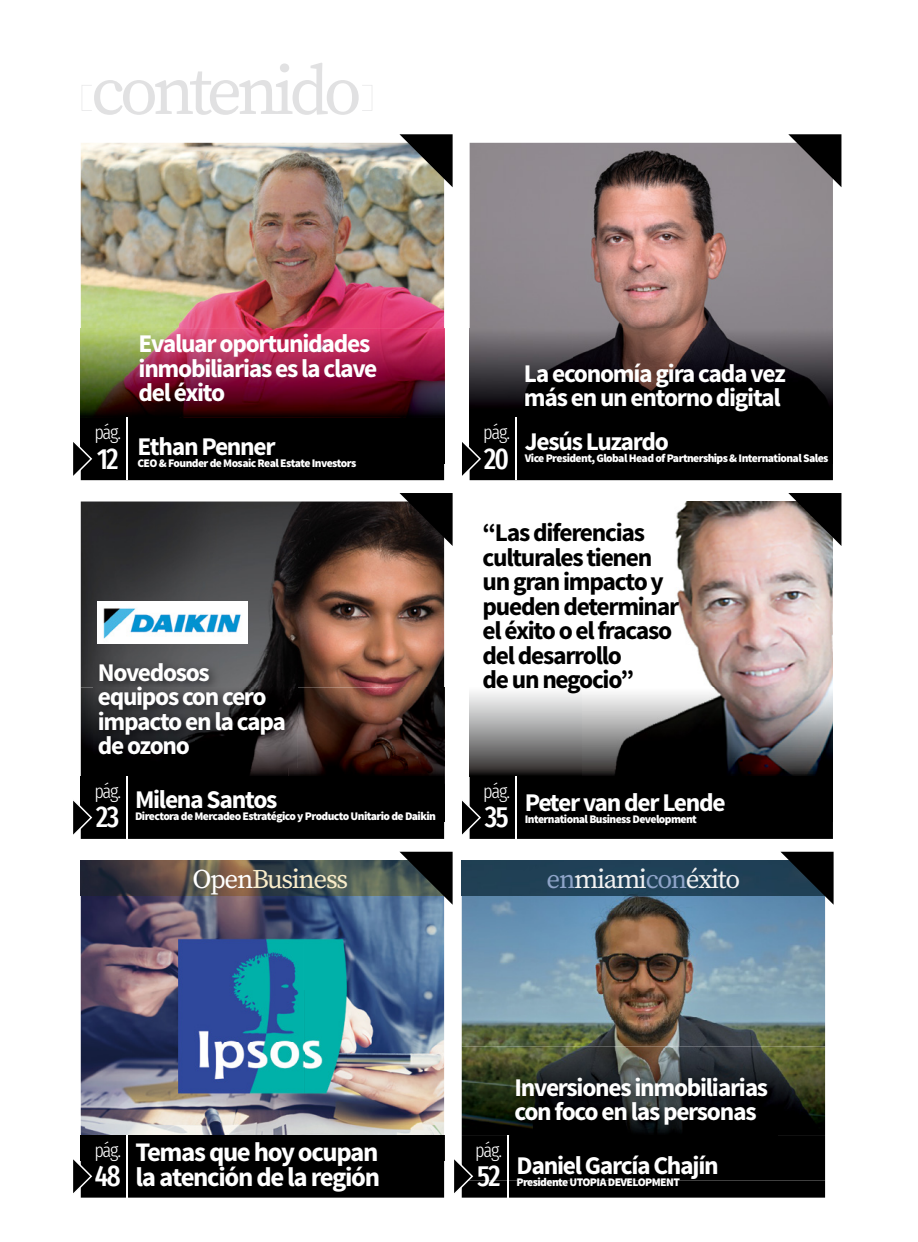
<style>
.page{position:relative;width:918px;height:1242px;background:#fff}
.page>*{position:absolute;margin:0;border:0;box-sizing:border-box;transform-origin:0 0}
.t1{font:69.45px "Source Serif Pro";letter-spacing:-.075em;color:#e1e1e2}
.t2{font:500 extra-condensed 29.25px "Fira Sans";letter-spacing:-.05em;color:#fff}
.t3{font:27px "Source Serif Pro";letter-spacing:-.05em;color:#f2f2f2}
.t4{font:27px "Source Serif Pro";letter-spacing:-.05em;color:#f9ecc9}
.t5{font:700 26.85px/24.9px "Source Sans Pro";letter-spacing:-.05em;color:#fff}
.t6{font:700 25.5px/24.6px "Source Sans Pro";letter-spacing:-.05em;color:#fff}
.t7{font:700 25.5px/24.6px "Source Sans Pro";letter-spacing:-.05em;color:#000}
.t8{font:300 extra-condensed 19.95px "Fira Sans";letter-spacing:-.06em;color:#fff}
.t9{font:900 11.7px "Source Sans Pro";letter-spacing:-.05em;color:#fff}
.s1{color:#fff}
.s2{color:#8ea4c8}
</style>
<div class="page">
<svg style="left:82px;top:85px;width:10px;height:26px"></svg>
<svg style="left:362px;top:85px;width:10px;height:26px"></svg>
<img style="left:81px;top:143px;width:363px;height:186px">
<img style="left:81px;top:329px;width:363px;height:89px">
<div style="left:73px;top:418px;width:371px;height:62px;background:#000"></div>
<svg style="left:399px;top:134px;width:54px;height:53px"></svg>
<img style="left:81px;top:502px;width:363px;height:186px">
<img style="left:81px;top:688px;width:52px;height:88px">
<img style="left:288px;top:688px;width:156px;height:88px">
<img style="left:133px;top:767px;width:155px;height:9px">
<div style="left:73px;top:776px;width:371px;height:63px;background:#000"></div>
<svg style="left:399px;top:493px;width:54px;height:53px"></svg>
<img style="left:470px;top:143px;width:363px;height:186px">
<img style="left:470px;top:329px;width:363px;height:89px">
<div style="left:462px;top:418px;width:371px;height:62px;background:#000"></div>
<svg style="left:788px;top:134px;width:53px;height:53px"></svg>
<img style="left:675px;top:502px;width:158px;height:186px">
<img style="left:470px;top:688px;width:363px;height:88px">
<div style="left:462px;top:776px;width:371px;height:63px;background:#000"></div>
<svg style="left:788px;top:493px;width:53px;height:53px"></svg>
<img style="left:462px;top:860px;width:363px;height:186px">
<div style="left:462px;top:861px;width:318px;height:35px;background:#204157"></div>
<img style="left:462px;top:1046px;width:363px;height:89px">
<div style="left:454px;top:1135px;width:371px;height:63px;background:#000"></div>
<svg style="left:780px;top:852px;width:54px;height:53px"></svg>
<img style="left:93px;top:657px;width:205px;height:110px">
<img style="left:98px;top:602px;width:149px;height:41px">
<img style="left:81px;top:860px;width:363px;height:275px">
<img style="left:81px;top:861px;width:318px;height:35px">
<div style="left:73px;top:1135px;width:371px;height:63px;background:#000"></div>
<svg style="left:399px;top:852px;width:54px;height:53px"></svg>
<img style="left:178px;top:939px;width:169px;height:156px">
<img style="left:510px;top:1072px;width:268px;height:64px">
<h1 class="t1" style="left:91px;top:44px;width:272px">contenido</h1>
<p class="t8" style="left:94px;top:418px;width:29px">pág.</p>
<p class="t2" style="left:97px;top:435px;width:23px">12</p>
<p class="t6" style="left:139px;top:332px;width:240px">Evaluar oportunidades inmobiliarias es la clave del éxito</p>
<p class="t6" style="left:137px;top:435px;width:140px">Ethan Penner</p>
<p class="t9" style="left:137px;top:456px;width:221px">CEO &amp; Founder de Mosaic Real Estate Investors</p>
<p class="t6" style="left:98px;top:661px;width:190px">Novedosos equipos con cero impacto en la capa de ozono</p>
<p class="t8" style="left:94px;top:777px;width:29px">pág.</p>
<p class="t2" style="left:96px;top:794px;width:25px">23</p>
<p class="t6" style="left:135px;top:789px;width:144px">Milena Santos</p>
<p class="t9" style="left:135px;top:809px;width:302px">Directora de Mercadeo Estratégico y Producto Unitario de Daikin</p>
<p class="t4" style="left:193px;top:861px;width:157px"><span class="s1">Open</span>Business</p>
<p class="t8" style="left:483px;top:418px;width:29px">pág.</p>
<p class="t2" style="left:484px;top:435px;width:27px">20</p>
<p class="t6" style="left:524px;top:362px;width:264px">La economía gira cada vez más en un entorno digital</p>
<p class="t6" style="left:525px;top:430px;width:146px">Jesús Luzardo</p>
<p class="t9" style="left:525px;top:450px;width:305px">Vice President, Global Head of Partnerships &amp; International Sales</p>
<p class="t7" style="left:483px;top:521px;width:198px">“Las diferencias culturales tienen un gran impacto y pueden determinar el éxito o el fracaso del desarrollo<br>de un negocio”</p>
<p class="t8" style="left:483px;top:777px;width:29px">pág.</p>
<p class="t2" style="left:485px;top:794px;width:25px">35</p>
<p class="t6" style="left:525px;top:791px;width:202px">Peter van der Lende</p>
<p class="t9" style="left:525px;top:812px;width:174px">International Business Development</p>
<p class="t3" style="left:547px;top:861px;width:195px"><span class="s2">en</span>miami<span class="s2">con</span>éxito</p>
<p class="t8" style="left:94px;top:1136px;width:29px">pág.</p>
<p class="t2" style="left:95px;top:1153px;width:27px">48</p>
<p class="t5" style="left:136px;top:1141px;width:246px">Temas que hoy ocupan la atención de la región</p>
<p class="t8" style="left:475px;top:1136px;width:29px">pág.</p>
<p class="t2" style="left:477px;top:1153px;width:25px">52</p>
<p class="t6" style="left:515px;top:1076px;width:255px">Inversiones inmobiliarias con foco en las personas</p>
<p class="t6" style="left:517px;top:1154px;width:204px">Daniel García Chajín</p>
<p class="t9" style="left:517px;top:1175px;width:165px">Presidente UTOPIA DEVELOPMENT</p>
</div>
